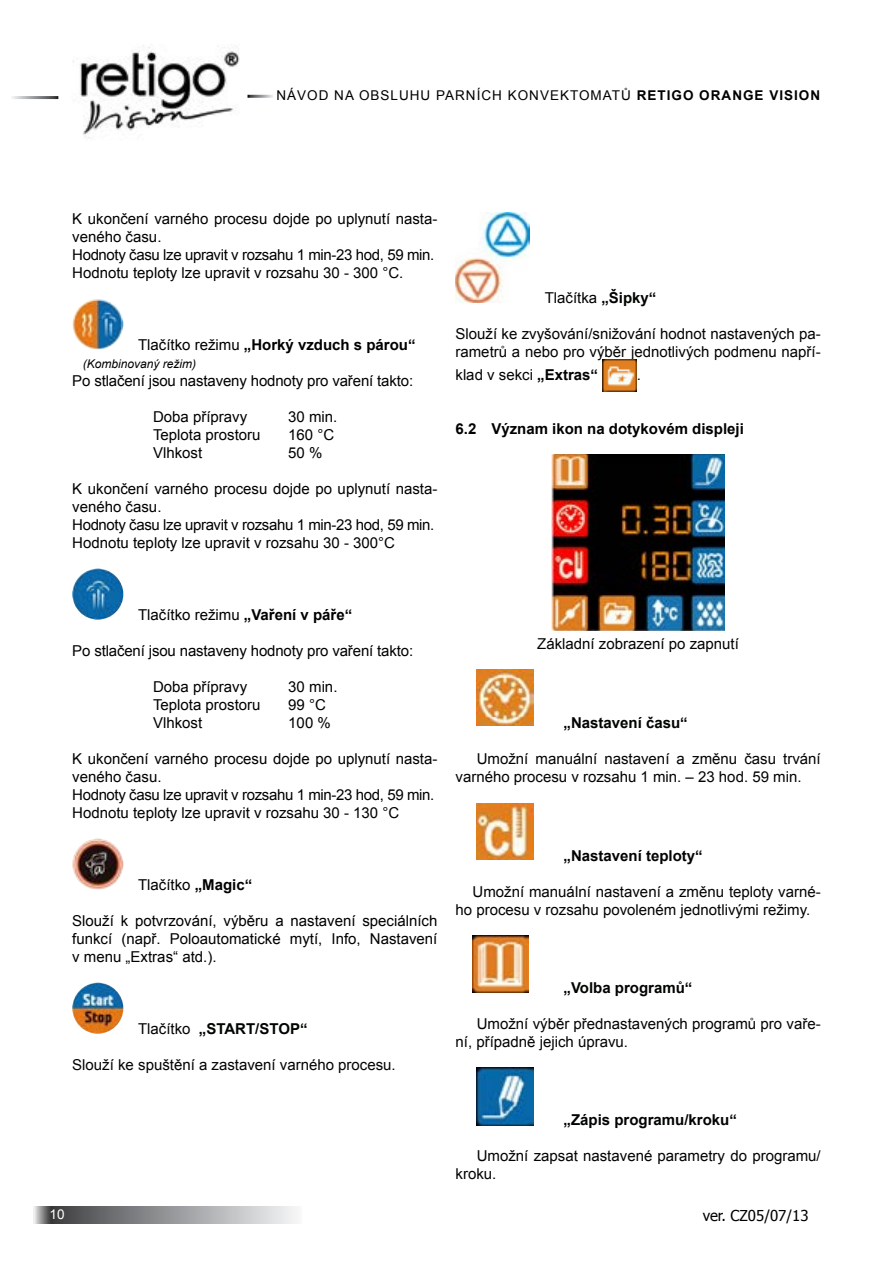
<style>
.page{position:relative;width:893px;height:1263px;background:#fff}
.page>*{position:absolute;margin:0;border:0;box-sizing:border-box;transform-origin:0 0}
.t1{font:15px/18px "Arial";color:#000}
.t2{font:15px/18px "Arial";color:#000401}
.t3{font:700 15px "Arial";color:#000401}
.t4{font:700 15px "Arial";color:#000}
.t5{font:15px "Tahoma";color:#000}
.t6{font:13.5px "Arial";letter-spacing:.075em;color:#000}
.t7{font:13.5px "Arial";color:#fff}
.t8{font:italic 12px "Arial";color:#000}
.s1{font-weight:700}
.s2{font-weight:400}
</style>
<div class="page">
<img style="left:73px;top:46px;width:167px;height:92px">
<svg style="left:33px;top:1207px;width:264px;height:16px;background:#97999b"></svg>
<img style="left:72px;top:299px;width:51px;height:51px;border-radius:26px">
<img style="left:72px;top:569px;width:51px;height:51px;border-radius:26px">
<img style="left:72px;top:839px;width:51px;height:51px;border-radius:26px">
<img style="left:72px;top:983px;width:51px;height:51px;border-radius:26px">
<img style="left:455px;top:213px;width:75px;height:90px">
<img style="left:602px;top:360px;width:35px;height:31px">
<img style="left:551px;top:455px;width:174px;height:176px">
<img style="left:477px;top:670px;width:56px;height:56px">
<img style="left:477px;top:803px;width:56px;height:56px">
<img style="left:472px;top:935px;width:57px;height:58px">
<img style="left:477px;top:1068px;width:56px;height:57px">
<p class="t6" style="left:276px;top:86px;width:545px">NÁVOD NA OBSLUHU PARNÍCH KONVEKTOMATŮ <span class="s1">RETIGO ORANGE VISION</span></p>
<p class="t1" style="left:72px;top:209px;width:367px">K ukončení varného procesu dojde po uplynutí nasta&shy;veného času.<br>Hodnoty času lze upravit v rozsahu 1 min-23 hod, 59 min.<br>Hodnotu teploty lze upravit v rozsahu 30 - 300 °C.</p>
<p class="t4" style="left:138px;top:334px;width:279px"><span class="s2">Tlačítko režimu</span> „Horký vzduch s párou“</p>
<p class="t8" style="left:83px;top:356px;width:115px">(Kombinovaný režim)</p>
<p class="t1" style="left:72px;top:371px;width:342px">Po stlačení jsou nastaveny hodnoty pro vaření takto:</p>
<p class="t1" style="left:153px;top:407px;width:96px">Doba přípravy</p>
<p class="t1" style="left:288px;top:407px;width:51px">30 min.</p>
<p class="t1" style="left:153px;top:425px;width:109px">Teplota prostoru</p>
<p class="t1" style="left:288px;top:425px;width:48px">160 °C</p>
<p class="t1" style="left:153px;top:443px;width:51px">Vlhkost</p>
<p class="t1" style="left:288px;top:443px;width:36px">50 %</p>
<p class="t1" style="left:72px;top:479px;width:367px">K ukončení varného procesu dojde po uplynutí nasta&shy;veného času.<br>Hodnoty času lze upravit v rozsahu 1 min-23 hod, 59 min.<br>Hodnotu teploty lze upravit v rozsahu 30 - 300°C</p>
<p class="t2" style="left:545px;top:289px;width:113px">Tlačítka <span class="s1">„Šipky“</span></p>
<p class="t2" style="left:455px;top:325px;width:367px">Slouží ke zvyšování/snižování hodnot nastavených pa&shy;rametrů a nebo pro výběr jednotlivých podmenu napří-</p>
<p class="t2" style="left:455px;top:366px;width:144px">klad v sekci <span class="s1">„Extras“</span></p>
<p class="t2" style="left:637px;top:366px;width:6px">.</p>
<p class="t4" style="left:455px;top:419px;width:290px">6.2 Význam ikon na dotykovém displeji</p>
<p class="t1" style="left:138px;top:605px;width:216px">Tlačítko režimu <span class="s1">„Vaření v páře“</span></p>
<p class="t1" style="left:72px;top:641px;width:342px">Po stlačení jsou nastaveny hodnoty pro vaření takto:</p>
<p class="t1" style="left:153px;top:677px;width:96px">Doba přípravy</p>
<p class="t1" style="left:288px;top:677px;width:51px">30 min.</p>
<p class="t1" style="left:153px;top:695px;width:109px">Teplota prostoru</p>
<p class="t1" style="left:288px;top:695px;width:39px">99 °C</p>
<p class="t1" style="left:153px;top:713px;width:51px">Vlhkost</p>
<p class="t1" style="left:288px;top:713px;width:44px">100 %</p>
<p class="t1" style="left:72px;top:749px;width:367px">K ukončení varného procesu dojde po uplynutí nasta&shy;veného času.<br>Hodnoty času lze upravit v rozsahu 1 min-23 hod, 59 min.<br>Hodnotu teploty lze upravit v rozsahu 30 - 130 °C</p>
<p class="t1" style="left:138px;top:875px;width:116px">Tlačítko <span class="s1">„Magic“</span></p>
<p class="t1" style="left:72px;top:911px;width:367px;text-align:justify">Slouží k potvrzování, výběru a nastavení speciálních funkcí (např. Poloautomatické mytí, Info, Nastavení v menu „Extras“ atd.).</p>
<p class="t3" style="left:138px;top:1018px;width:171px"><span class="s2">Tlačítko</span> „START/STOP“</p>
<p class="t2" style="left:72px;top:1056px;width:325px">Slouží ke spuštění a zastavení varného procesu.</p>
<p class="t2" style="left:537px;top:634px;width:203px">Základní zobrazení po zapnutí</p>
<p class="t3" style="left:563px;top:713px;width:126px">„Nastavení času“</p>
<p class="t2" style="left:455px;top:750px;width:367px;text-indent:21px">Umožní manuální nastavení a změnu času trvání varného procesu v rozsahu 1 min. – 23 hod. 59 min.</p>
<p class="t3" style="left:563px;top:845px;width:141px">„Nastavení teploty“</p>
<p class="t2" style="left:455px;top:882px;width:367px;text-indent:17px">Umožní manuální nastavení a změnu teploty varné&shy;ho procesu v rozsahu povoleném jednotlivými režimy.</p>
<p class="t3" style="left:563px;top:978px;width:130px">„Volba programů“</p>
<p class="t2" style="left:455px;top:1015px;width:367px;text-indent:21px">Umožní výběr přednastavených programů pro vaře&shy;ní, případně jejich úpravu.</p>
<p class="t3" style="left:563px;top:1110px;width:175px">„Zápis programu/kroku“</p>
<p class="t2" style="left:455px;top:1147px;width:367px;text-indent:21px">Umožní zapsat nastavené parametry do programu/ kroku.</p>
<p class="t7" style="left:50px;top:1205px;width:17px">10</p>
<p class="t5" style="left:703px;top:1206px;width:107px">ver. CZ05/07/13</p>
</div>
